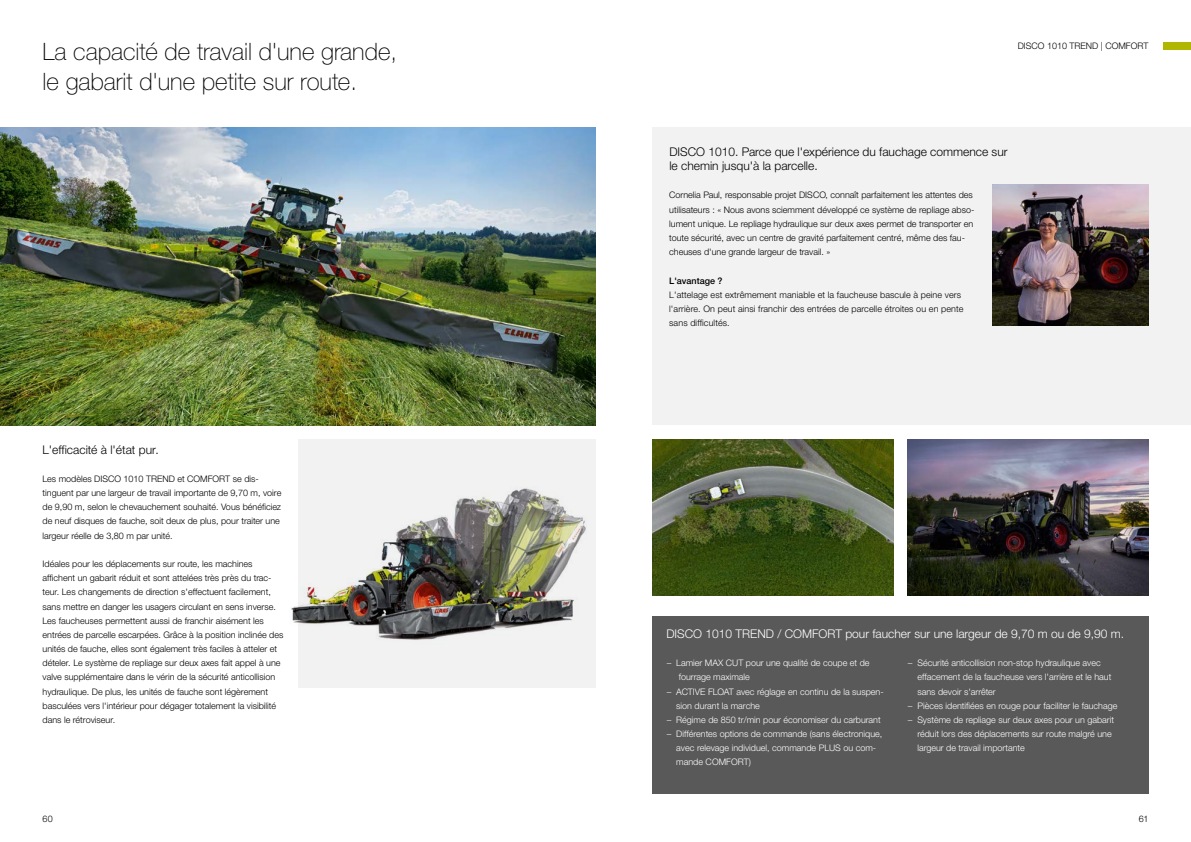
<style>
.page{position:relative;width:1191px;height:842px;background:#fff}
.page>*{position:absolute;margin:0;border:0;box-sizing:border-box;transform-origin:0 0}
.t1{font:100 24px/30px "CLAAS Helvetica Neue";color:#000}
.t2{font:300 12px/14.2px "CLAAS Helvetica Neue";color:#000}
.t3{font:300 12px "CLAAS Helvetica Neue";color:#fff}
.t4{font:300 9px/14.2px "CLAAS Helvetica Neue";color:#000}
.t5{font:300 9px "CLAAS Helvetica Neue";color:#fff}
.t6{font:500 9px "CLAAS Helvetica Neue";color:#000}
</style>
<div class="page">
<div style="left:1162px;top:43px;width:29px;height:7px;background:#b1b700"></div>
<div style="left:652px;top:128px;width:539px;height:297px;background:#f2f2f2"></div>
<img style="left:992px;top:184px;width:156px;height:142px">
<img style="left:907px;top:439px;width:241px;height:156px">
<img style="left:0;top:128px;width:595px;height:297px">
<img style="left:652px;top:439px;width:241px;height:156px">
<div style="left:298px;top:439px;width:297px;height:248px;background:#f2f2f2"></div>
<img style="left:291px;top:444px;width:305px;height:228px">
<div style="left:652px;top:616px;width:496px;height:178px;background:#595959"></div>
<h1 class="t1" style="left:43px;top:37px;width:356px">La capacité de travail d'une grande, le gabarit d'une petite sur route.</h1>
<h2 class="t2" style="left:43px;top:442px;width:118px">L'efficacité à l'état pur.</h2>
<p class="t4" style="left:43px;top:472px;width:240px">Les modèles DISCO 1010 TREND et COMFORT se dis&shy;tinguent par une largeur de travail importante de 9,70 m, voire de 9,90 m, selon le chevauchement souhaité. Vous bénéficiez de neuf disques de fauche, soit deux de plus, pour traiter une largeur réelle de 3,80 m par unité.</p>
<p class="t4" style="left:43px;top:557px;width:242px">Idéales pour les déplacements sur route, les machines affichent un gabarit réduit et sont attelées très près du trac&shy;teur. Les changements de direction s'effectuent facilement, sans mettre en danger les usagers circulant en sens inverse.<br>Les faucheuses permettent aussi de franchir aisément les entrées de parcelle escarpées. Grâce à la position inclinée des unités de fauche, elles sont également très faciles à atteler et dételer. Le système de repliage sur deux axes fait appel à une valve supplémentaire dans le vérin de la sécurité anticollision hydraulique. De plus, les unités de fauche sont légèrement basculées vers l'intérieur pour dégager totalement la visibilité dans le rétroviseur.</p>
<p class="t4" style="left:1017px;top:39px;width:132px">DISCO 1010 TREND | COMFORT</p>
<h2 class="t2" style="left:669px;top:145px;width:340px">DISCO 1010. Parce que l'expérience du fauchage commence sur le chemin jusqu'à la parcelle.</h2>
<p class="t4" style="left:669px;top:188px;width:307px">Cornelia Paul, responsable projet DISCO, connaît parfaitement les attentes des utilisateurs : « Nous avons sciemment développé ce système de repliage abso&shy;lument unique. Le repliage hydraulique sur deux axes permet de transporter en toute sécurité, avec un centre de gravité parfaitement centré, même des fau&shy;cheuses d'une grande largeur de travail. »</p>
<p class="t6" style="left:669px;top:274px;width:55px">L'avantage ?</p>
<p class="t4" style="left:669px;top:288px;width:296px">L'attelage est extrêmement maniable et la faucheuse bascule à peine vers l'arrière. On peut ainsi franchir des entrées de parcelle étroites ou en pente sans difficultés.</p>
<h2 class="t3" style="left:666px;top:626px;width:459px">DISCO 1010 TREND / COMFORT pour faucher sur une largeur de 9,70 m ou de 9,90 m.</h2>
<p class="t5" style="left:907px;top:657px;width:195px">− Sécurité anticollision non-stop hydraulique avec</p>
<p class="t5" style="left:917px;top:671px;width:195px">effacement de la faucheuse vers l'arrière et le haut</p>
<p class="t5" style="left:917px;top:685px;width:80px">sans devoir s'arrêter</p>
<p class="t5" style="left:907px;top:700px;width:211px">− Pièces identifiées en rouge pour faciliter le fauchage</p>
<p class="t5" style="left:907px;top:714px;width:208px">− Système de repliage sur deux axes pour un gabarit</p>
<p class="t5" style="left:917px;top:728px;width:196px">réduit lors des déplacements sur route malgré une</p>
<p class="t5" style="left:917px;top:742px;width:109px">largeur de travail importante</p>
<p class="t5" style="left:666px;top:657px;width:205px">− Lamier MAX CUT pour une qualité de coupe et de</p>
<p class="t5" style="left:679px;top:671px;width:73px">fourrage maximale</p>
<p class="t5" style="left:666px;top:685px;width:219px">− ACTIVE FLOAT avec réglage en continu de la suspen-</p>
<p class="t5" style="left:676px;top:700px;width:85px">sion durant la marche</p>
<p class="t5" style="left:666px;top:714px;width:216px">− Régime de 850 tr/min pour économiser du carburant</p>
<p class="t5" style="left:666px;top:728px;width:217px">− Différentes options de commande (sans électronique,</p>
<p class="t5" style="left:676px;top:742px;width:201px">avec relevage individuel, commande PLUS ou com-</p>
<p class="t5" style="left:676px;top:756px;width:76px">mande COMFORT)</p>
<p class="t4" style="left:43px;top:812px;width:12px">60</p>
<p class="t4" style="left:1138px;top:812px;width:11px">61</p>
</div>
